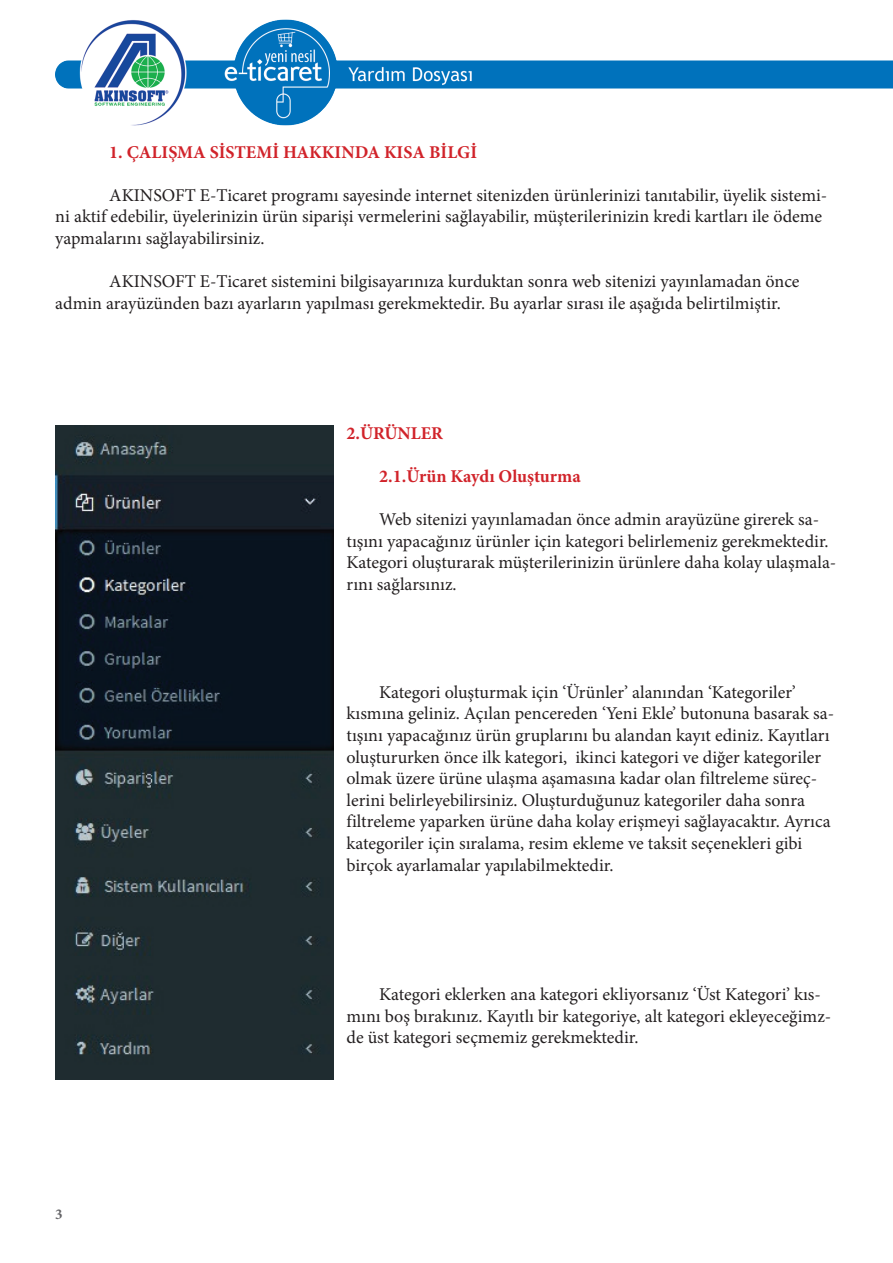
<style>
.page{position:relative;width:893px;height:1263px;background:#fff}
.page>*{position:absolute;margin:0;border:0;box-sizing:border-box;transform-origin:0 0}
.t1{font:18px/21.6px "Minion Pro";color:#231f20}
.t2{font:700 18px "Minion Pro";color:#d1232a}
.t3{font:700 15px "Minion Pro";color:#636366}
</style>
<div class="page">
<img style="left:55px;top:19px;width:838px;height:107px">
<img style="left:55px;top:425px;width:279px;height:654px">
<p class="t2" style="left:109px;top:139px;width:369px">1. ÇALIŞMA SİSTEMİ HAKKINDA KISA BİLGİ</p>
<p class="t1" style="left:55px;top:184px;width:774px;text-indent:54px">AKINSOFT E-Ticaret programı sayesinde internet sitenizden ürünlerinizi tanıtabilir, üyelik sistemi&shy;ni aktif edebilir, üyelerinizin ürün siparişi vermelerini sağlayabilir, müşterilerinizin kredi kartları ile ödeme yapmalarını sağlayabilirsiniz.</p>
<p class="t1" style="left:55px;top:271px;width:746px;text-indent:54px">AKINSOFT E-Ticaret sistemini bilgisayarınıza kurduktan sonra web sitenizi yayınlamadan önce admin arayüzünden bazı ayarların yapılması gerekmektedir. Bu ayarlar sırası ile aşağıda belirtilmiştir.</p>
<p class="t2" style="left:347px;top:420px;width:98px">2.ÜRÜNLER</p>
<p class="t2" style="left:379px;top:463px;width:203px">2.1.Ürün Kaydı Oluşturma</p>
<p class="t1" style="left:347px;top:508px;width:491px;text-indent:33px">Web sitenizi yayınlamadan önce admin arayüzüne girerek sa&shy;tışını yapacağınız ürünler için kategori belirlemeniz gerekmektedir.<br>Kategori oluşturarak müşterilerinizin ürünlere daha kolay ulaşmala&shy;rını sağlarsınız.</p>
<p class="t1" style="left:347px;top:681px;width:489px;text-indent:33px">Kategori oluşturmak için ‘Ürünler’ alanından ‘Kategoriler’ kısmına geliniz. Açılan pencereden ‘Yeni Ekle’ butonuna basarak sa&shy;tışını yapacağınız ürün gruplarını bu alandan kayıt ediniz. Kayıtları oluştururken önce ilk kategori, ikinci kategori ve diğer kategoriler olmak üzere ürüne ulaşma aşamasına kadar olan filtreleme süreç&shy;lerini belirleyebilirsiniz. Oluşturduğunuz kategoriler daha sonra filtreleme yaparken ürüne daha kolay erişmeyi sağlayacaktır. Ayrıca kategoriler için sıralama, resim ekleme ve taksit seçenekleri gibi birçok ayarlamalar yapılabilmektedir.</p>
<p class="t3" style="left:55px;top:1203px;width:9px">3</p>
<p class="t1" style="left:347px;top:984px;width:486px;text-indent:33px">Kategori eklerken ana kategori ekliyorsanız ‘Üst Kategori’ kıs&shy;mını boş bırakınız. Kayıtlı bir kategoriye, alt kategori ekleyeceğimz&shy;de üst kategori seçmemiz gerekmektedir.</p>
</div>
